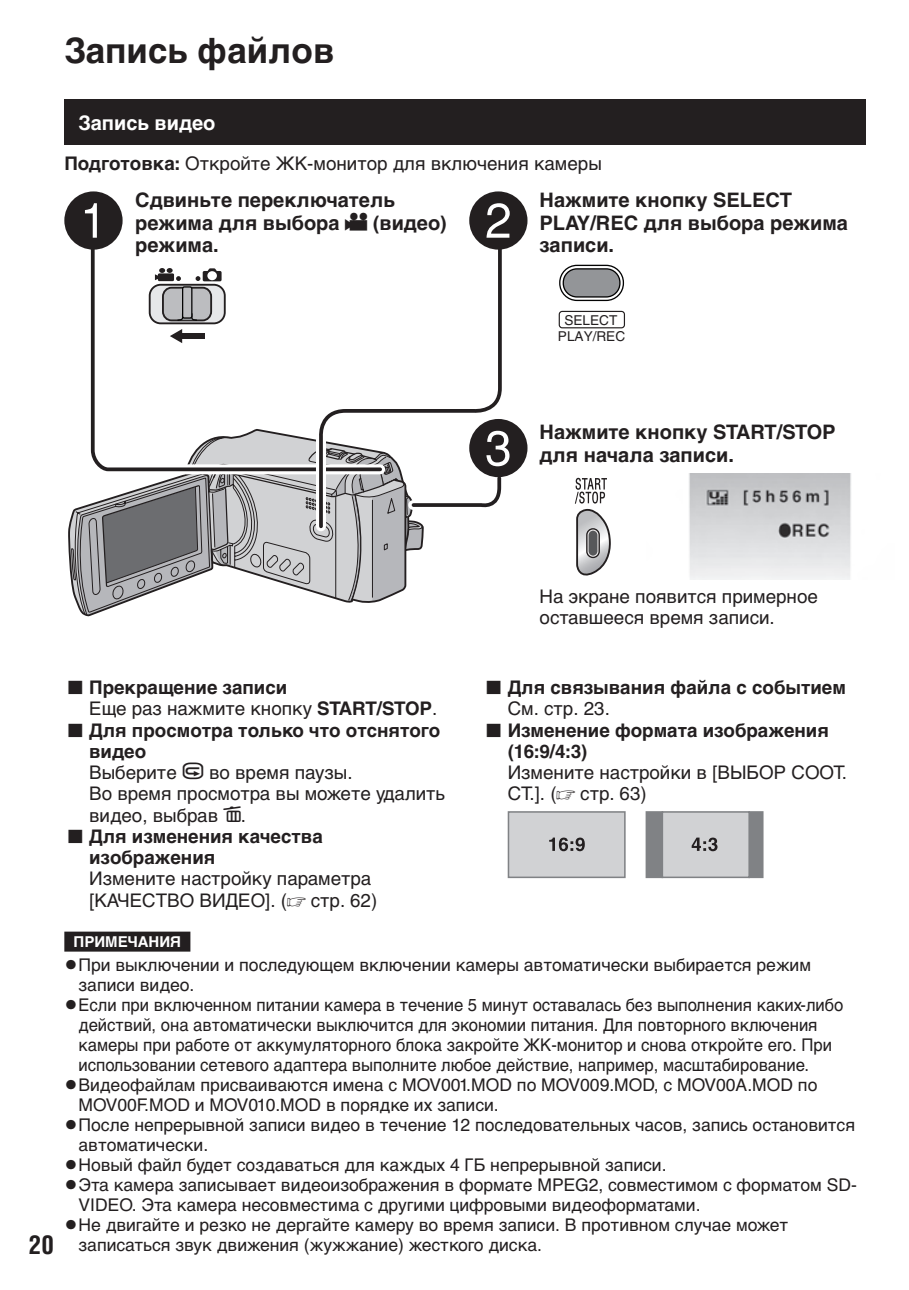
<style>
.page{position:relative;width:909px;height:1290px;background:#fff}
.page>*{position:absolute;margin:0;border:0;box-sizing:border-box;transform-origin:0 0}
.t1{font:700 35px "Helvetica Cyr";color:#231f20}
.t2{font:700 condensed 25px "Helvetica";color:#231f20}
.t3{font:700 20px/22.5px "Helvetica Cyr";color:#231f20}
.t4{font:700 20px "Helvetica Cyr";color:#fff}
.t5{font:18.75px/21.2px "Helvetica Cyr Upright";color:#231f20}
.t6{font:700 18.75px/21.2px "Helvetica Cyr";color:#231f20}
.t7{font:17.5px/20px "Helvetica Cyr Upright";color:#231f20}
.t8{font:17.5px/20px "Helvetica Cyr Upright";color:#231f20;scale:.95 1}
.t9{font:700 15px "Helvetica Cyr";color:#fff}
.t10{font:13.5px "Helvetica";color:#231f20}
.s1{font-family:"Helvetica Cyr";font-weight:700}
.s2{font-family:"Everio Font 90 msp RKSJ H";font-weight:400;font-size:22px}
.s3{font-family:"Everio Font M8 90 msp RKSJ H";font-weight:400;font-size:22px}
.s4{font-family:"Everio Font M8 90 msp RKSJ H";font-size:22px}
.s5{font-family:"Universal Newswith Comm Pi"}
.s6{font-size:26.25px}
</style>
<div class="page">
<div style="left:64px;top:99px;width:801px;height:45px;background:#231f20"></div>
<svg style="left:64px;top:191px;width:58px;height:59px"></svg>
<svg style="left:89px;top:238px;width:137px;height:181px"></svg>
<svg style="left:469px;top:191px;width:58px;height:59px"></svg>
<svg style="left:324px;top:243px;width:179px;height:176px"></svg>
<svg style="left:68px;top:419px;width:459px;height:198px"></svg>
<svg style="left:558px;top:311px;width:66px;height:17px"></svg>
<svg style="left:559px;top:265px;width:64px;height:35px"></svg>
<div style="left:559px;top:265px;width:64px;height:36px;border:1px solid #030303;border-radius:17px"></div>
<div style="left:563px;top:269px;width:56px;height:28px;background:#939598;border-radius:14px"></div>
<div style="left:562px;top:268px;width:58px;height:30px;border:1px solid #030303;border-radius:14px"></div>
<svg style="left:574px;top:478px;width:36px;height:98px"></svg>
<img style="left:689px;top:474px;width:162px;height:106px">
<div style="left:508px;top:812px;width:116px;height:65px;background:#d1d2d4"></div>
<div style="left:507px;top:811px;width:118px;height:67px;border:2px solid #808285"></div>
<div style="left:748px;top:812px;width:14px;height:65px;background:#808285"></div>
<div style="left:748px;top:811px;width:15px;height:67px;border:2px solid #808285"></div>
<div style="left:646px;top:812px;width:16px;height:65px;background:#808285"></div>
<div style="left:645px;top:811px;width:17px;height:67px;border:2px solid #808285"></div>
<div style="left:662px;top:812px;width:86px;height:65px;background:#d1d2d4"></div>
<div style="left:661px;top:811px;width:88px;height:67px;border:2px solid #808285"></div>
<svg style="left:691px;top:838px;width:26px;height:13px"></svg>
<svg style="left:549px;top:838px;width:35px;height:13px"></svg>
<div style="left:150px;top:285px;width:75px;height:38px;background:#e6e7e9;border-radius:11px"></div>
<div style="left:149px;top:284px;width:76px;height:40px;border:2px solid #231f20;border-radius:11px"></div>
<div style="left:163px;top:288px;width:48px;height:32px;background:#bcbdc0;border-radius:9px"></div>
<div style="left:162px;top:287px;width:50px;height:34px;border:2px solid #231f20;border-radius:9px"></div>
<svg style="left:155px;top:268px;width:26px;height:13px"></svg>
<svg style="left:195px;top:268px;width:26px;height:13px"></svg>
<svg style="left:176px;top:314px;width:22px;height:7px"></svg>
<div style="left:182px;top:287px;width:10px;height:31px;background:#bcbdc0;border-radius:2px"></div>
<div style="left:182px;top:286px;width:10px;height:33px;border:1px solid #030303;border-radius:2px"></div>
<svg style="left:170px;top:329px;width:12px;height:14px"></svg>
<div style="left:180px;top:333px;width:24px;height:6px;background:#231f20"></div>
<div style="left:64px;top:932px;width:126px;height:20px;background:#231f20"></div>
<h1 class="t1" style="left:64px;top:37px;width:271px">Запись файлов</h1>
<p class="t4" style="left:78px;top:115px;width:138px">Запись видео</p>
<p class="t5" style="left:64px;top:154px;width:539px"><span class="s1">Подготовка:</span> Откройте ЖК-монитор для включения камеры</p>
<p class="t3" style="left:539px;top:191px;width:310px">Нажмите кнопку SELECT<br>PLAY/REC для выбора режима записи.</p>
<p class="t3" style="left:135px;top:191px;width:313px">Сдвиньте переключатель режима для выбора <span class="s2">!</span> (видео) режима.</p>
<p class="t10" style="left:564px;top:315px;width:54px">SELECT</p>
<p class="t10" style="left:557px;top:331px;width:69px">PLAY/REC</p>
<p class="t3" style="left:539px;top:423px;width:297px">Нажмите кнопку START/STOP для начала записи.</p>
<p class="t5" style="left:539px;top:587px;width:279px">На экране появится примерное оставшееся время записи.</p>
<h2 class="t2" style="left:29px;top:1236px;width:26px">20</h2>
<p class="t6" style="left:64px;top:679px;width:224px"><span class="s3">L</span> Прекращение записи</p>
<p class="t5" style="left:89px;top:700px;width:349px">Еще раз нажмите кнопку <span class="s1">START/STOP</span>.</p>
<p class="t6" style="left:89px;top:721px;width:352px;text-indent:-25px"><span class="s3">L</span> Для просмотра только что отснятого видео</p>
<p class="t5" style="left:89px;top:763px;width:357px">Выберите <span class="s4">A</span> во время паузы.<br>Во время просмотра вы можете удалить видео, выбрав <span class="s4">*</span>.</p>
<p class="t6" style="left:89px;top:827px;width:235px;text-indent:-25px"><span class="s3">L</span> Для изменения качества изображения</p>
<p class="t5" style="left:89px;top:870px;width:289px">Измените настройку параметра [КАЧЕСТВО ВИДЕО]. (<span class="s5">-</span> стр. 62)</p>
<p class="t6" style="left:482px;top:679px;width:364px"><span class="s3">L</span> Для связывания файла с событием</p>
<p class="t5" style="left:507px;top:700px;width:104px">См. стр. 23.</p>
<p class="t6" style="left:507px;top:721px;width:322px;text-indent:-25px"><span class="s3">L</span> Изменение формата изображения (16:9/4:3)</p>
<p class="t5" style="left:507px;top:763px;width:340px">Измените настройки в [ВЫБОР СООТ.<br>СТ.]. (<span class="s5">-</span> стр. 63)</p>
<p class="t9" style="left:73px;top:936px;width:109px">ПРИМЕЧАНИЯ</p>
<p class="t7" style="left:78px;top:956px;width:733px;text-indent:-14px"><span class="s6">•</span> При выключении и последующем включении камеры автоматически выбирается режим записи видео.</p>
<p class="t8" style="left:78px;top:996px;width:806px;text-indent:-14px"><span class="s6">•</span>Если при включенном питании камера в течение 5 минут оставалась без выполнения каких-либо действий, она автоматически выключится для экономии питания. Для повторного включения камеры при работе от аккумуляторного блока закройте ЖК-монитор и снова откройте его. При использовании сетевого адаптера выполните любое действие, например, масштабирование.</p>
<p class="t7" style="left:78px;top:1076px;width:740px;text-indent:-14px"><span class="s6">•</span> Видеофайлам присваиваются имена с MOV001.MOD по MOV009.MOD, с MOV00A.MOD по<br>MOV00F.MOD и MOV010.MOD в порядке их записи.</p>
<p class="t7" style="left:78px;top:1116px;width:777px;text-indent:-14px"><span class="s6">•</span> После непрерывной записи видео в течение 12 последовательных часов, запись остановится автоматически.</p>
<p class="t7" style="left:64px;top:1156px;width:603px"><span class="s6">•</span> Новый файл будет создаваться для каждых 4 ГБ непрерывной записи.</p>
<p class="t7" style="left:78px;top:1176px;width:779px;text-indent:-14px"><span class="s6">•</span> Эта камера записывает видеоизображения в формате MPEG2, совместимом с форматом SD-<br>VIDEO. Эта камера несовместима с другими цифровыми видеоформатами.</p>
<p class="t7" style="left:78px;top:1216px;width:710px;text-indent:-14px"><span class="s6">•</span> Не двигайте и резко не дергайте камеру во время записи. В противном случае может записаться звук движения (жужжание) жесткого диска.</p>
</div>
